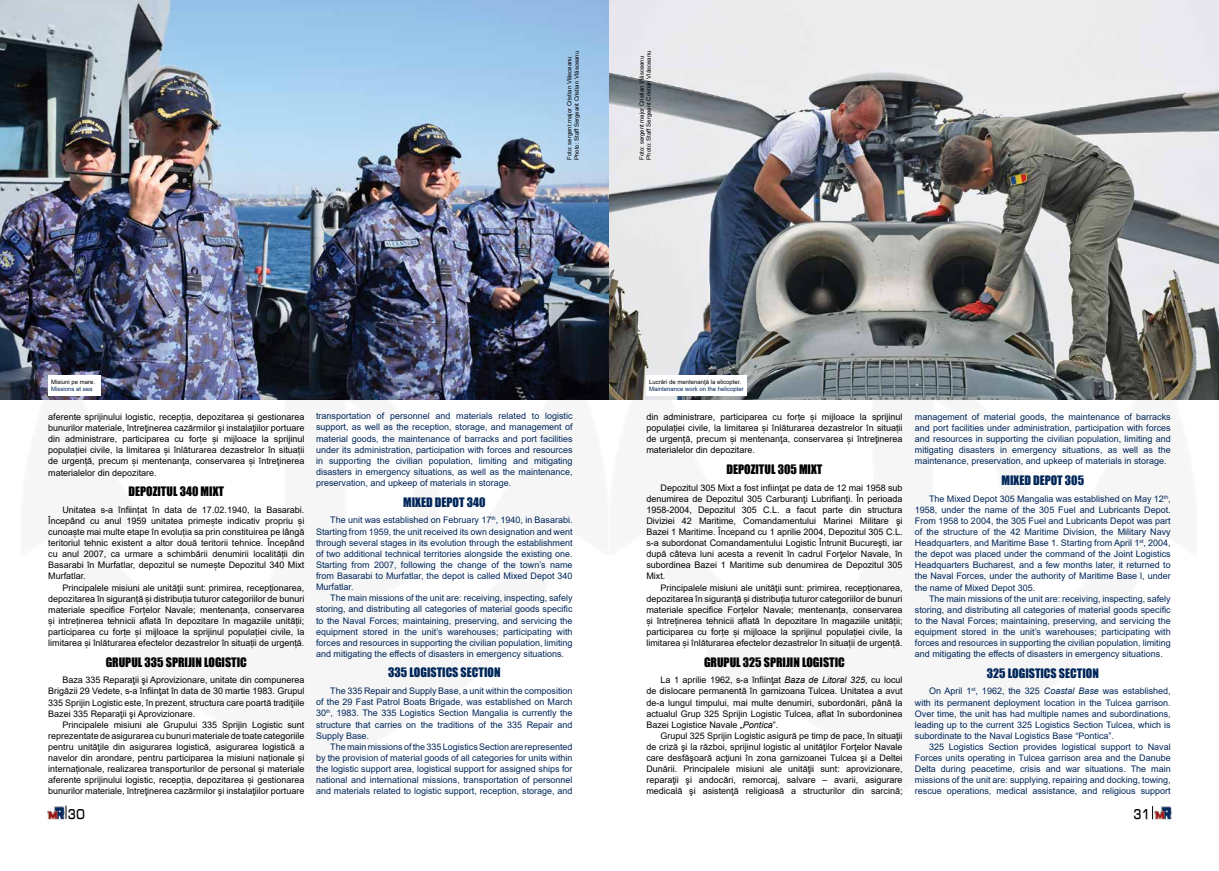
<style>
.page{position:relative;width:1219px;height:871px;background:#fff}
.page>*{position:absolute;margin:0;border:0;box-sizing:border-box;transform-origin:0 0}
.t1{font:700 13px "Eurasia";color:#000}
.t2{font:12px "Impact";color:#000}
.t3{font:12px "Impact";color:#002659}
.t4{font:9px/11.1px "Arial";color:#000;text-align:justify}
.t5{font:9px/11.1px "Arial";color:#002659;text-align:justify}
.t6{font:6px/7.2px "Arial";color:#000}
.t7{font:6px "Arial";color:#002659}
.s1{font-style:italic}
</style>
<div class="page">
<img style="left:48px;top:806px;width:16px;height:13px">
<svg style="left:66px;top:805px;width:1px;height:13px"></svg>
<img style="left:0;top:0;width:1219px;height:399px">
<div style="left:48px;top:375px;width:53px;height:20px;background:#fff"></div>
<img style="left:1160px;top:806px;width:11px;height:13px">
<div style="left:1154px;top:808px;width:11px;height:22px;background:#fff;opacity:.75"></div>
<svg style="left:1152px;top:806px;width:1px;height:13px"></svg>
<div style="left:646px;top:375px;width:101px;height:20px;background:#fff"></div>
<p class="t6" style="left:566px;top:160px;width:110px;rotate:-90deg">Foto: sergent major Cristian Vlăsceanu<br>Photo: Staff Sergeant Cristian Vlăsceanu</p>
<p class="t6" style="left:638px;top:160px;width:110px;rotate:-90deg">Foto: sergent major Cristian Vlăsceanu<br>Photo: Staff Sergeant Cristian Vlăsceanu</p>
<p class="t6" style="left:51px;top:378px;width:46px">Misiuni pe mare.</p>
<p class="t7" style="left:51px;top:384px;width:43px">Missions at sea</p>
<p class="t6" style="left:649px;top:378px;width:94px">Lucrări de mentenanţă la elicopter.</p>
<p class="t7" style="left:649px;top:384px;width:96px">Maintenance work on the helicopter</p>
<p class="t4" style="left:48px;top:411px;width:258px">aferente sprijinului logistic, recepția, depozitarea și gestionarea bunurilor materiale, întreţinerea cazărmilor şi instalaţiilor portuare din administrare, participarea cu forțe și mijloace la sprijinul populației civile, la limitarea și înlăturarea dezastrelor în situații de urgență, precum și mentenanţa, conservarea și întreţinerea materialelor din depozitare.</p>
<h2 class="t2" style="left:129px;top:482px;width:97px">DEPOZITUL 340 MIXT</h2>
<p class="t4" style="left:48px;top:504px;width:258px;text-indent:14px">Unitatea s-a înființat în data de 17.02.1940, la Basarabi.<br>Începând cu anul 1959 unitatea primește indicativ propriu și cunoaște mai multe etape în evoluția sa prin constituirea pe lângă teritoriul tehnic existent a altor două teritorii tehnice. Începând cu anul 2007, ca urmare a schimbării denumirii localității din Basarabi în Murfatlar, depozitul se numește Depozitul 340 Mixt Murfatlar.</p>
<p class="t4" style="left:48px;top:581px;width:258px;text-indent:14px">Principalele misiuni ale unităţii sunt: primirea, recepționarea, depozitarea în siguranță și distribuția tuturor categoriilor de bunuri materiale specifice Forțelor Navale; mentenanța, conservarea și intreținerea tehnicii aflată în depozitare în magaziile unității; participarea cu forțe și mijloace la sprijinul populației civile, la limitarea și înlăturarea efectelor dezastrelor în situații de urgență.</p>
<h2 class="t2" style="left:106px;top:652px;width:143px">GRUPUL 335 SPRIJIN LOGISTIC</h2>
<p class="t4" style="left:48px;top:674px;width:258px;text-indent:14px">Baza 335 Reparaţii şi Aprovizionare, unitate din compunerea Brigăzii 29 Vedete, s-a înfiinţat în data de 30 martie 1983. Grupul 335 Sprijin Logistic este, în prezent, structura care poartă tradiţiile Bazei 335 Reparaţii şi Aprovizionare.</p>
<p class="t4" style="left:48px;top:718px;width:258px;text-indent:14px">Principalele misiuni ale Grupului 335 Sprijin Logistic sunt reprezentate de asigurarea cu bunuri materiale de toate categoriile pentru unităţile din asigurarea logistică, asigurarea logistică a navelor din arondare, pentru participarea la misiuni naționale și internaționale, realizarea transporturilor de personal și materiale aferente sprijinului logistic, recepția, depozitarea și gestionarea bunurilor materiale, întreţinerea cazărmilor şi instalaţiilor portuare</p>
<p class="t5" style="left:316px;top:410px;width:258px">transportation of personnel and materials related to logistic support, as well as the reception, storage, and management of material goods, the maintenance of barracks and port facilities under its administration, participation with forces and resources in supporting the civilian population, limiting and mitigating disasters in emergency situations, as well as the maintenance, preservation, and upkeep of materials in storage.</p>
<h2 class="t3" style="left:403px;top:492px;width:84px">MIXED DEPOT 340</h2>
<p class="t5" style="left:316px;top:514px;width:258px;text-indent:14px">The unit was established on February 17<sup>th</sup>, 1940, in Basarabi.<br>Starting from 1959, the unit received its own designation and went through several stages in its evolution through the establishment of two additional technical territories alongside the existing one.<br>Starting from 2007, following the change of the town’s name from Basarabi to Murfatlar, the depot is called Mixed Depot 340<br>Murfatlar.</p>
<p class="t5" style="left:316px;top:592px;width:258px;text-indent:14px">The main missions of the unit are: receiving, inspecting, safely storing, and distributing all categories of material goods specific to the Naval Forces; maintaining, preserving, and servicing the equipment stored in the unit’s warehouses; participating with forces and resources in supporting the civilian population, limiting and mitigating the effects of disasters in emergency situations.</p>
<h2 class="t3" style="left:388px;top:663px;width:114px">335 LOGISTICS SECTION</h2>
<p class="t5" style="left:316px;top:685px;width:258px;text-indent:14px">The 335 Repair and Supply Base, a unit within the composition of the 29 Fast Patrol Boats Brigade, was established on March 30<sup>th</sup>, 1983. The 335 Logistics Section Mangalia is currently the structure that carries on the traditions of the 335 Repair and Supply Base.</p>
<p class="t5" style="left:316px;top:740px;width:258px;text-indent:14px">The main missions of the 335 Logistics Section are represented by the provision of material goods of all categories for units within the logistic support area, logistical support for assigned ships for national and international missions, transportation of personnel and materials related to logistic support, reception, storage, and</p>
<p class="t4" style="left:646px;top:411px;width:258px">din administrare, participarea cu forțe și mijloace la sprijinul populației civile, la limitarea și înlăturarea dezastrelor în situații de urgență, precum și mentenanţa, conservarea și întreţinerea materialelor din depozitare.</p>
<h2 class="t2" style="left:726px;top:459px;width:97px">DEPOZITUL 305 MIXT</h2>
<p class="t4" style="left:646px;top:481px;width:258px;text-indent:14px">Depozitul 305 Mixt a fost infiinţat pe data de 12 mai 1958 sub denumirea de Depozitul 305 Carburanţi Lubrifianţi. În perioada 1958-2004, Depozitul 305 C.L. a facut parte din structura Diviziei 42 Maritime, Comandamentului Marinei Militare şi Bazei 1 Maritime. Începand cu 1 aprilie 2004, Depozitul 305 C.L. s-a subordonat Comandamentului Logistic Întrunit Bucureşti, iar după câteva luni acesta a revenit în cadrul Forţelor Navale, în subordinea Bazei 1 Maritime sub denumirea de Depozitul 305<br>Mixt.</p>
<p class="t4" style="left:646px;top:581px;width:258px;text-indent:14px">Principalele misiuni ale unităţii sunt: primirea, recepționarea, depozitarea în siguranță și distribuția tuturor categoriilor de bunuri materiale specifice Forțelor Navale; mentenanța, conservarea și întreținerea tehnicii aflată în depozitare în magaziile unității; participarea cu forțe și mijloace la sprijinul populației civile, la limitarea și înlăturarea efectelor dezastrelor în situații de urgență.</p>
<h2 class="t2" style="left:704px;top:652px;width:142px">GRUPUL 325 SPRIJIN LOGISTIC</h2>
<p class="t4" style="left:646px;top:674px;width:258px;text-indent:14px">La 1 aprilie 1962, s-a înfiinţat <span class="s1">Baza de Litoral 325</span>, cu locul de dislocare permanentă în garnizoana Tulcea. Unitatea a avut de-a lungul timpului, mai multe denumiri, subordonări, până la actualul Grup 325 Sprijin Logistic Tulcea, aflat în subordoninea Bazei Logistice Navale „<span class="s1">Pontica</span>”.</p>
<p class="t4" style="left:646px;top:729px;width:258px;text-indent:14px">Grupul 325 Sprijin Logistic asigură pe timp de pace, în situaţii de criză şi la război, sprijinul logistic al unităţilor Forţelor Navale care desfăşoară acţiuni în zona garnizoanei Tulcea şi a Deltei Dunării. Principalele misiuni ale unităţii sunt: aprovizionare, reparaţii şi andocări, remorcaj, salvare – avarii, asigurare medicală şi asistenţă religioasă a structurilor din sarcină;</p>
<p class="t5" style="left:915px;top:411px;width:257px">management of material goods, the maintenance of barracks and port facilities under administration, participation with forces and resources in supporting the civilian population, limiting and mitigating disasters in emergency situations, as well as the maintenance, preservation, and upkeep of materials in storage.</p>
<h2 class="t3" style="left:1001px;top:470px;width:84px">MIXED DEPOT 305</h2>
<p class="t5" style="left:915px;top:492px;width:257px;text-indent:14px">The Mixed Depot 305 Mangalia was established on May 12<sup>th</sup>, 1958, under the name of the 305 Fuel and Lubricants Depot.<br>From 1958 to 2004, the 305 Fuel and Lubricants Depot was part of the structure of the 42 Maritime Division, the Military Navy Headquarters, and Maritime Base 1. Starting from April 1<sup>st</sup>, 2004, the depot was placed under the command of the Joint Logistics Headquarters Bucharest, and a few months later, it returned to the Naval Forces, under the authority of Maritime Base l, under the name of Mixed Depot 305.</p>
<p class="t5" style="left:915px;top:592px;width:257px;text-indent:14px">The main missions of the unit are: receiving, inspecting, safely storing, and distributing all categories of material goods specific to the Naval Forces; maintaining, preserving, and servicing the equipment stored in the unit’s warehouses; participating with forces and resources in supporting the civilian population, limiting and mitigating the effects of disasters in emergency situations.</p>
<h2 class="t3" style="left:987px;top:663px;width:113px">325 LOGISTICS SECTION</h2>
<p class="t5" style="left:915px;top:685px;width:257px;text-indent:14px">On April 1<sup>st</sup>, 1962, the 325 <span class="s1">Coastal Base</span> was established, with its permanent deployment location in the Tulcea garrison.<br>Over time, the unit has had multiple names and subordinations, leading up to the current 325 Logistics Section Tulcea, which is subordinate to the Naval Logistics Base “Pontica”.</p>
<p class="t5" style="left:915px;top:741px;width:257px;text-indent:14px">325 Logistics Section provides logistical support to Naval Forces units operating in Tulcea garrison area and the Danube Delta during peacetime, crisis and war situations. The main missions of the unit are: supplying, repairing and docking, towing, rescue operations, medical assistance, and religious support</p>
<h1 class="t1" style="left:68px;top:804px;width:18px">30</h1>
<h1 class="t1" style="left:1134px;top:805px;width:18px">31</h1>
</div>
